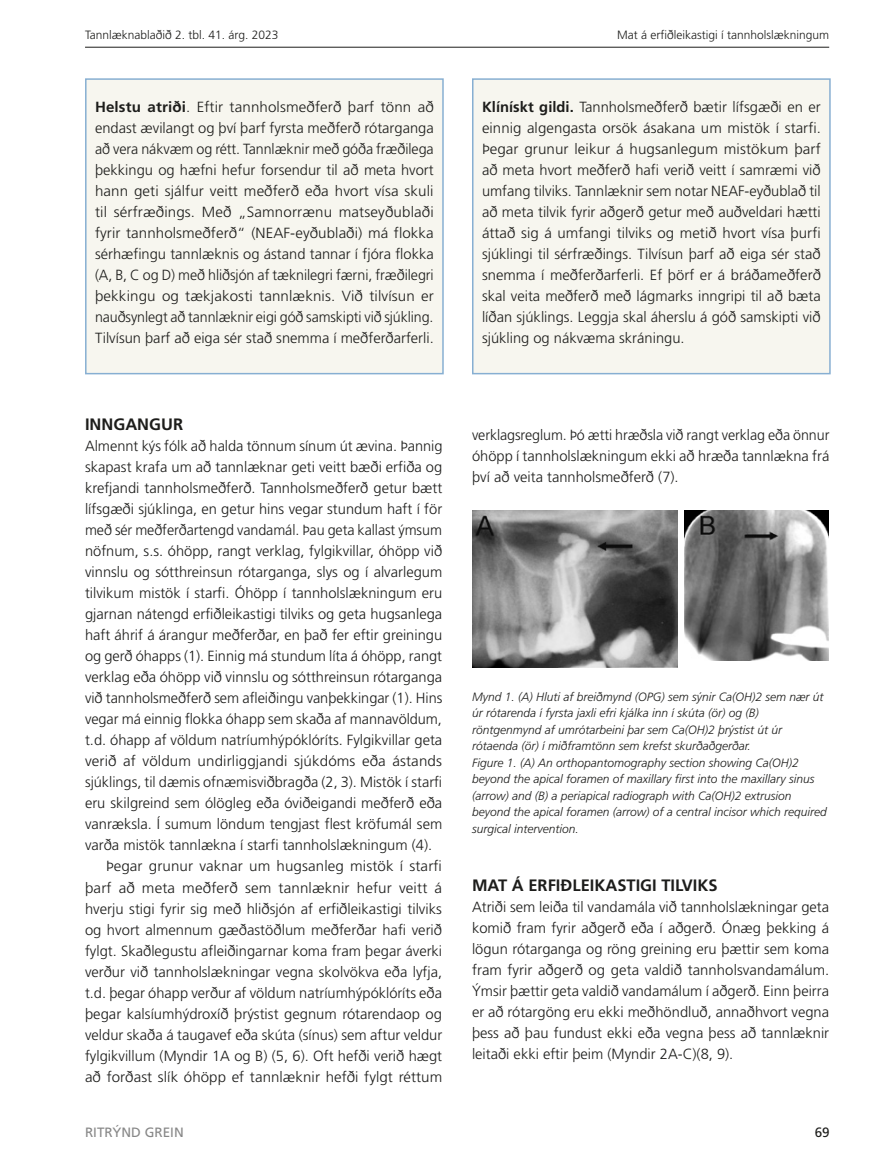
<style>
.page{position:relative;width:893px;height:1170px;background:#fff}
.page>*{position:absolute;margin:0;border:0;box-sizing:border-box;transform-origin:0 0}
.t1{font:700 16.5px "Frutiger LT Std";color:#1d1d1b}
.t2{font:300 14.7px/21px "Frutiger LT Std";color:#1d1d1b;text-align:justify}
.t3{font:13.5px "Frutiger LT Std";color:#878787}
.t4{font:13.5px "Frutiger LT Std";color:#1d1d1b}
.t5{font:italic 300 12px/16.5px "Frutiger LT Std";color:#1d1d1b}
.t6{font:300 12px "Frutiger LT Std";color:#1d1d1b}
.s1{font-weight:700}
</style>
<div class="page">
<hr style="left:85px;top:47px;width:744px;height:1px;background:#1d1d1b">
<div style="left:86px;top:79px;width:357px;height:294px;background:#f7f6ef"></div>
<div style="left:85px;top:78px;width:359px;height:296px;border:2px solid #87afd2"></div>
<div style="left:473px;top:79px;width:357px;height:294px;background:#f7f6ef"></div>
<div style="left:472px;top:78px;width:359px;height:296px;border:2px solid #87afd2"></div>
<img style="left:472px;top:510px;width:205px;height:157px">
<img style="left:685px;top:510px;width:143px;height:150px">
<p class="t6" style="left:85px;top:28px;width:195px">Tannlæknablaðið 2. tbl. 41. árg. 2023</p>
<p class="t6" style="left:617px;top:28px;width:214px">Mat á erfiðleikastigi í tannholslækningum</p>
<p class="t2" style="left:95px;top:97px;width:340px"><span class="s1">Helstu atriði</span>. Eftir tannholsmeðferð þarf tönn að endast ævilangt og því þarf fyrsta meðferð rótarganga að vera nákvæm og rétt. Tannlæknir með góða fræðilega þekkingu og hæfni hefur forsendur til að meta hvort hann geti sjálfur veitt meðferð eða hvort vísa skuli til sérfræðings. Með „Samnorrænu matseyðublaði fyrir tannholsmeðferð“ (NEAF-eyðublaði) má flokka sérhæfingu tannlæknis og ástand tannar í fjóra flokka (A, B, C og D) með hliðsjón af tæknilegri færni, fræðilegri þekkingu og tækjakosti tannlæknis. Við tilvísun er nauðsynlegt að tannlæknir eigi góð samskipti við sjúkling.<br>Tilvísun þarf að eiga sér stað snemma í meðferðarferli.</p>
<p class="t2" style="left:482px;top:97px;width:340px"><span class="s1">Klínískt gildi.</span> Tannholsmeðferð bætir lífsgæði en er einnig algengasta orsök ásakana um mistök í starfi.<br>Þegar grunur leikur á hugsanlegum mistökum þarf að meta hvort meðferð hafi verið veitt í samræmi við umfang tilviks. Tannlæknir sem notar NEAF-eyðublað til að meta tilvik fyrir aðgerð getur með auðveldari hætti áttað sig á umfangi tilviks og metið hvort vísa þurfi sjúklingi til sérfræðings. Tilvísun þarf að eiga sér stað snemma í meðferðarferli. Ef þörf er á bráðameðferð skal veita meðferð með lágmarks inngripi til að bæta líðan sjúklings. Leggja skal áherslu á góð samskipti við sjúkling og nákvæma skráningu.</p>
<p class="t1" style="left:85px;top:415px;width:100px">INNGANGUR</p>
<p class="t2" style="left:85px;top:436px;width:359px">Almennt kýs fólk að halda tönnum sínum út ævina. Þannig</p>
<p class="t2" style="left:85px;top:457px;width:359px">skapast krafa um að tannlæknar geti veitt bæði erfiða og</p>
<p class="t2" style="left:85px;top:478px;width:359px">krefjandi tannholsmeðferð. Tannholsmeðferð getur bætt</p>
<p class="t2" style="left:85px;top:499px;width:359px">lífsgæði sjúklinga, en getur hins vegar stundum haft í för</p>
<p class="t2" style="left:85px;top:520px;width:358px">með sér meðferðartengd vandamál. Þau geta kallast ýmsum</p>
<p class="t2" style="left:85px;top:541px;width:359px">nöfnum, s.s. óhöpp, rangt verklag, fylgikvillar, óhöpp við</p>
<p class="t2" style="left:85px;top:562px;width:359px">vinnslu og sótthreinsun rótarganga, slys og í alvarlegum</p>
<p class="t2" style="left:85px;top:583px;width:359px">tilvikum mistök í starfi. Óhöpp í tannholslækningum eru</p>
<p class="t2" style="left:85px;top:604px;width:359px">gjarnan nátengd erfiðleikastigi tilviks og geta hugsanlega</p>
<p class="t2" style="left:85px;top:625px;width:359px">haft áhrif á árangur meðferðar, en það fer eftir greiningu</p>
<p class="t2" style="left:85px;top:646px;width:358px">og gerð óhapps (1). Einnig má stundum líta á óhöpp, rangt</p>
<p class="t2" style="left:85px;top:667px;width:359px">verklag eða óhöpp við vinnslu og sótthreinsun rótarganga</p>
<p class="t2" style="left:85px;top:688px;width:359px">við tannholsmeðferð sem afleiðingu vanþekkingar (1). Hins</p>
<p class="t2" style="left:85px;top:709px;width:358px">vegar má einnig flokka óhapp sem skaða af mannavöldum,</p>
<p class="t2" style="left:85px;top:730px;width:359px">t.d. óhapp af völdum natríumhýpóklóríts. Fylgikvillar geta</p>
<p class="t2" style="left:85px;top:751px;width:358px">verið af völdum undirliggjandi sjúkdóms eða ástands</p>
<p class="t2" style="left:85px;top:772px;width:359px">sjúklings, til dæmis ofnæmisviðbragða (2, 3). Mistök í starfi</p>
<p class="t2" style="left:85px;top:793px;width:359px">eru skilgreind sem ólögleg eða óviðeigandi meðferð eða</p>
<p class="t2" style="left:85px;top:814px;width:359px">vanræksla. Í sumum löndum tengjast flest kröfumál sem</p>
<p class="t2" style="left:85px;top:835px;width:349px">varða mistök tannlækna í starfi tannholslækningum (4).</p>
<p class="t2" style="left:106px;top:856px;width:337px">Þegar grunur vaknar um hugsanleg mistök í starfi</p>
<p class="t2" style="left:85px;top:877px;width:358px">þarf að meta meðferð sem tannlæknir hefur veitt á</p>
<p class="t2" style="left:85px;top:898px;width:358px">hverju stigi fyrir sig með hliðsjón af erfiðleikastigi tilviks</p>
<p class="t2" style="left:85px;top:919px;width:359px">og hvort almennum gæðastöðlum meðferðar hafi verið</p>
<p class="t2" style="left:85px;top:940px;width:359px">fylgt. Skaðlegustu afleiðingarnar koma fram þegar áverki</p>
<p class="t2" style="left:85px;top:961px;width:359px">verður við tannholslækningar vegna skolvökva eða lyfja,</p>
<p class="t2" style="left:85px;top:982px;width:358px">t.d. þegar óhapp verður af völdum natríumhýpóklóríts eða</p>
<p class="t2" style="left:85px;top:1003px;width:358px">þegar kalsíumhýdroxíð þrýstist gegnum rótarendaop og</p>
<p class="t2" style="left:85px;top:1024px;width:359px">veldur skaða á taugavef eða skúta (sínus) sem aftur veldur</p>
<p class="t2" style="left:85px;top:1045px;width:359px">fylgikvillum (Myndir 1A og B) (5, 6). Oft hefði verið hægt</p>
<p class="t2" style="left:85px;top:1066px;width:359px">að forðast slík óhöpp ef tannlæknir hefði fylgt réttum</p>
<p class="t2" style="left:472px;top:424px;width:359px">verklagsreglum. Þó ætti hræðsla við rangt verklag eða önnur óhöpp í tannholslækningum ekki að hræða tannlækna frá því að veita tannholsmeðferð (7).</p>
<p class="t5" style="left:472px;top:688px;width:356px">Mynd 1. (A) Hluti af breiðmynd (OPG) sem sýnir Ca(OH)2 sem nær út úr rótarenda í fyrsta jaxli efri kjálka inn í skúta (ör) og (B) röntgenmynd af umrótarbeini þar sem Ca(OH)2 þrýstist út úr rótaenda (ör) í miðframtönn sem krefst skurðaðgerðar.<br>Figure 1. (A) An orthopantomography section showing Ca(OH)2 beyond the apical foramen of maxillary first into the maxillary sinus (arrow) and (B) a periapical radiograph with Ca(OH)2 extrusion beyond the apical foramen (arrow) of a central incisor which required surgical intervention.</p>
<p class="t1" style="left:472px;top:875px;width:247px">MAT Á ERFIÐLEIKASTIGI TILVIKS</p>
<p class="t2" style="left:472px;top:896px;width:359px">Atriði sem leiða til vandamála við tannholslækningar geta komið fram fyrir aðgerð eða í aðgerð. Ónæg þekking á lögun rótarganga og röng greining eru þættir sem koma fram fyrir aðgerð og geta valdið tannholsvandamálum.<br>Ýmsir þættir geta valdið vandamálum í aðgerð. Einn þeirra er að rótargöng eru ekki meðhöndluð, annaðhvort vegna þess að þau fundust ekki eða vegna þess að tannlæknir leitaði ekki eftir þeim (Myndir 2A-C)(8, 9).</p>
<p class="t3" style="left:85px;top:1124px;width:100px">RITRÝND GREIN</p>
<p class="t4" style="left:815px;top:1124px;width:17px">69</p>
</div>
